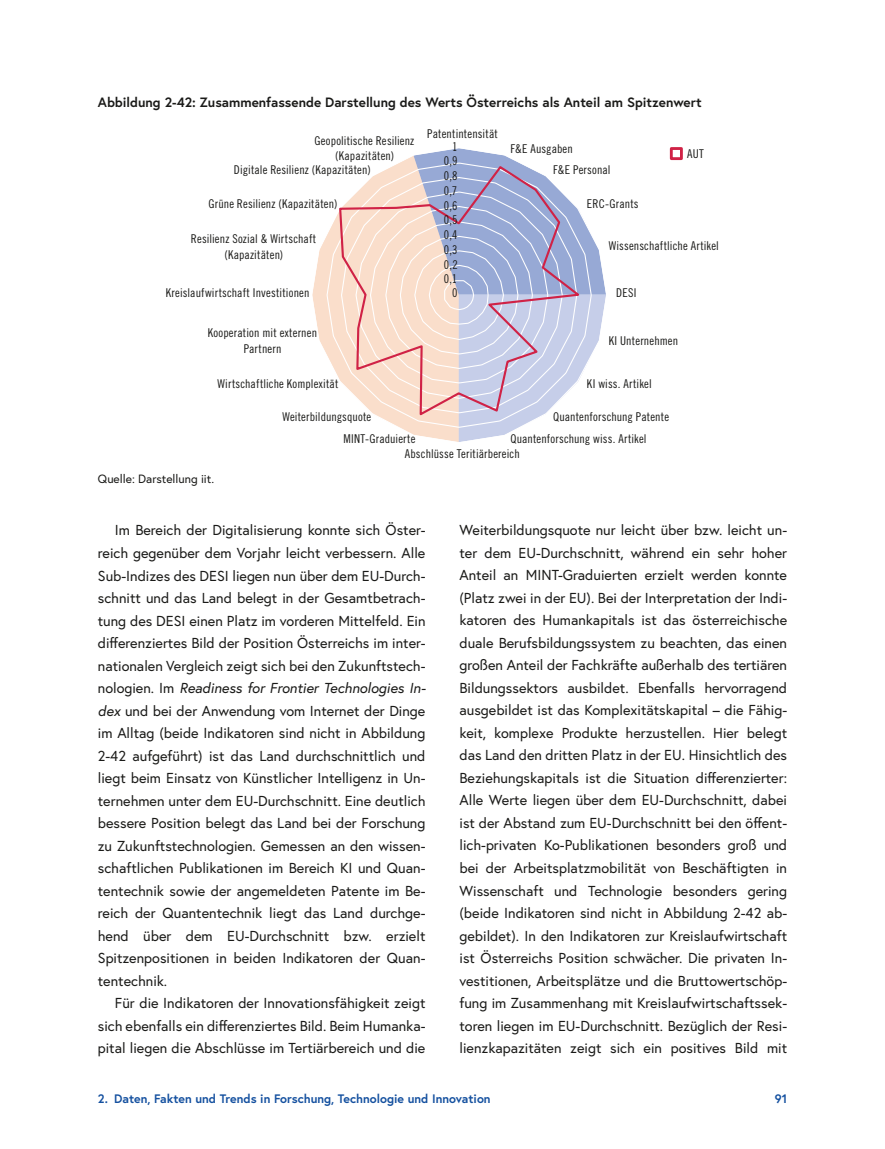
<style>
.page{position:relative;width:885px;height:1149px;background:#fff}
.page>*{position:absolute;margin:0;border:0;box-sizing:border-box;transform-origin:0 0}
.t1{font:14.4px/22.5px "Europa Austria";color:#1a1a18;text-align:justify}
.t2{font:700 13.5px "Europa Austria";color:#1a1a18}
.t3{font:700 12.3px "Europa Austria";color:#14509f}
.t4{font:12.15px/15.3px "Trade Gothic LT Pro Cn 18";letter-spacing:.01em;color:#1a1a18;text-align:center}
.t5{font:12px "Europa Austria";color:#1a1a18}
.s1{font-style:italic}
</style>
<div class="page">
<svg style="left:312px;top:148px;width:294px;height:294px"></svg>
<svg style="left:338px;top:164px;width:245px;height:253px"></svg>
<div style="left:669px;top:147px;width:13px;height:13px;border:3px solid #d02246"></div>
<p class="t2" style="left:98px;top:92px;width:605px">Abbildung 2-42: Zusammenfassende Darstellung des Werts Österreichs als Anteil am Spitzenwert</p>
<p class="t4" style="left:687px;top:146px;width:18px">AUT</p>
<p class="t4" style="left:427px;top:126px;width:72px">Patentintensität</p>
<p class="t4" style="left:314px;top:132px;width:101px">Geopolitische Resilienz (Kapazitäten)</p>
<p class="t4" style="left:452px;top:139px;width:7px">1</p>
<p class="t4" style="left:553px;top:137px;width:59px;line-height:21.8px;text-align:left;text-indent:-43px">F&amp;E Ausgaben<br>F&amp;E Personal</p>
<p class="t4" style="left:587px;top:196px;width:53px">ERC-Grants</p>
<p class="t4" style="left:608px;top:238px;width:112px">Wissenschaftliche Artikel</p>
<p class="t4" style="left:616px;top:285px;width:22px">DESI</p>
<p class="t4" style="left:608px;top:333px;width:71px">KI Unternehmen</p>
<p class="t4" style="left:587px;top:376px;width:66px">KI wiss. Artikel</p>
<p class="t4" style="left:510px;top:406px;width:160px;line-height:21.8px;text-align:left;text-indent:43px">Quantenforschung Patente<br>Quantenforschung wiss. Artikel</p>
<p class="t4" style="left:404px;top:445px;width:116px">Abschlüsse Teritiärbereich</p>
<p class="t4" style="left:444px;top:153px;width:15px">0,9</p>
<p class="t4" style="left:234px;top:162px;width:138px">Digitale Resilienz (Kapazitäten)</p>
<p class="t4" style="left:444px;top:168px;width:15px">0,8</p>
<p class="t4" style="left:444px;top:183px;width:15px">0,7</p>
<p class="t4" style="left:208px;top:196px;width:130px">Grüne Resilienz (Kapazitäten)</p>
<p class="t4" style="left:444px;top:197px;width:15px">0,6</p>
<p class="t4" style="left:444px;top:212px;width:15px">0,5</p>
<p class="t4" style="left:444px;top:226px;width:15px">0,4</p>
<p class="t4" style="left:191px;top:231px;width:127px">Resilienz Sozial &amp; Wirtschaft (Kapazitäten)</p>
<p class="t4" style="left:444px;top:242px;width:15px">0,3</p>
<p class="t4" style="left:444px;top:256px;width:15px">0,2</p>
<p class="t4" style="left:444px;top:271px;width:15px">0,1</p>
<p class="t4" style="left:452px;top:285px;width:7px">0</p>
<p class="t4" style="left:166px;top:285px;width:145px">Kreislaufwirtschaft Investitionen</p>
<p class="t4" style="left:208px;top:325px;width:111px">Kooperation mit externen<br>Partnern</p>
<p class="t4" style="left:217px;top:376px;width:122px">Wirtschaftliche Komplexität</p>
<p class="t4" style="left:282px;top:409px;width:90px">Weiterbildungsquote</p>
<p class="t4" style="left:343px;top:431px;width:74px">MINT-Graduierte</p>
<p class="t5" style="left:98px;top:471px;width:118px">Quelle: Darstellung iit.</p>
<p class="t1" style="left:98px;top:518px;width:329px;text-indent:17px">Im Bereich der Digitalisierung konnte sich Öster&shy;reich gegenüber dem Vorjahr leicht verbessern. Alle Sub-Indizes des DESI liegen nun über dem EU-Durch&shy;schnitt und das Land belegt in der Gesamtbetrach&shy;tung des DESI einen Platz im vorderen Mittelfeld. Ein differenziertes Bild der Position Österreichs im inter&shy;nationalen Vergleich zeigt sich bei den Zukunftstech&shy;nologien. Im <span class="s1">Readiness for Frontier Technologies In&shy;dex</span> und bei der Anwendung vom Internet der Dinge im Alltag (beide Indikatoren sind nicht in Abbildung 2-42 aufgeführt) ist das Land durchschnittlich und liegt beim Einsatz von Künstlicher Intelligenz in Un&shy;ternehmen unter dem EU-Durchschnitt. Eine deutlich bessere Position belegt das Land bei der Forschung zu Zukunftstechnologien. Gemessen an den wissen&shy;schaftlichen Publikationen im Bereich KI und Quan&shy;tentechnik sowie der angemeldeten Patente im Be&shy;reich der Quantentechnik liegt das Land durchge&shy;hend über dem EU-Durchschnitt bzw. erzielt Spitzenpositionen in beiden Indikatoren der Quan&shy;tentechnik.</p>
<p class="t1" style="left:98px;top:991px;width:329px;text-indent:17px">Für die Indikatoren der Innovationsfähigkeit zeigt sich ebenfalls ein differenziertes Bild. Beim Humanka&shy;pital liegen die Abschlüsse im Tertiärbereich und die</p>
<p class="t1" style="left:459px;top:518px;width:329px">Weiterbildungsquote nur leicht über bzw. leicht un&shy;ter dem EU-Durchschnitt, während ein sehr hoher Anteil an MINT-Graduierten erzielt werden konnte (Platz zwei in der EU). Bei der Interpretation der Indi&shy;katoren des Humankapitals ist das österreichische duale Berufsbildungssystem zu beachten, das einen großen Anteil der Fachkräfte außerhalb des tertiären Bildungssektors ausbildet. Ebenfalls hervorragend ausgebildet ist das Komplexitätskapital – die Fähig&shy;keit, komplexe Produkte herzustellen. Hier belegt das Land den dritten Platz in der EU. Hinsichtlich des Beziehungskapitals ist die Situation differenzierter:<br>Alle Werte liegen über dem EU-Durchschnitt, dabei ist der Abstand zum EU-Durchschnitt bei den öffent&shy;lich-privaten Ko-Publikationen besonders groß und bei der Arbeitsplatzmobilität von Beschäftigten in Wissenschaft und Technologie besonders gering (beide Indikatoren sind nicht in Abbildung 2-42 ab&shy;gebildet). In den Indikatoren zur Kreislaufwirtschaft ist Österreichs Position schwächer. Die privaten In&shy;vestitionen, Arbeitsplätze und die Bruttowertschöp&shy;fung im Zusammenhang mit Kreislaufwirtschaftssek&shy;toren liegen im EU-Durchschnitt. Bezüglich der Resi&shy;lienzkapazitäten zeigt sich ein positives Bild mit</p>
<p class="t3" style="left:98px;top:1090px;width:394px">2. Daten, Fakten und Trends in Forschung, Technologie und Innovation</p>
<p class="t3" style="left:774px;top:1090px;width:14px">91</p>
</div>
